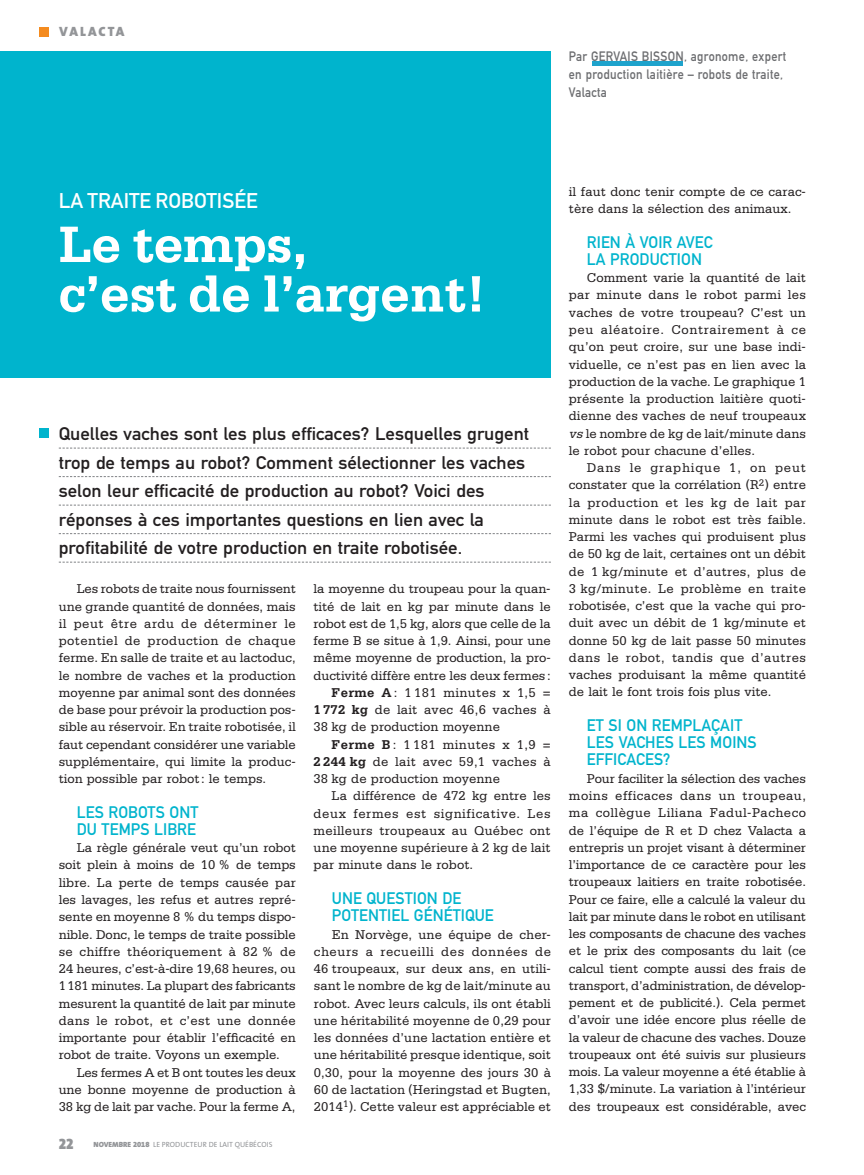
<style>
.page{position:relative;width:864px;height:1175px;background:#fff}
.page>*{position:absolute;margin:0;border:0;box-sizing:border-box;transform-origin:0 0}
.t1{font:700 54px/49.5px "Serifa";letter-spacing:-.01em;color:#fff}
.t2{font:21px "DIN Mittelschrift";color:#fff}
.t3{font:18px/28.5px "DIN Mittelschrift";color:#231f20;scale:1.05 1}
.t4{font:16.5px/17.2px "DIN Mittelschrift";letter-spacing:.005em;color:#00b4cd}
.t5{font:15px "The Mix Black Caps";color:#939598}
.t6{font:13.5px/17.2px "Serifa";color:#231f20;text-align:justify}
.t7{font:13.5px "Serifa";letter-spacing:.02em;color:#231f20}
.t8{font:13.5px "Serifa";letter-spacing:.025em;color:#231f20}
.t9{font:13.5px/18px "DIN Mittelschrift";letter-spacing:.025em;color:#6c6d70;scale:.9 1}
.t10{font:13.5px "Serifa";letter-spacing:.045em;color:#231f20}
.t11{font:13.5px "Serifa";letter-spacing:.035em;color:#231f20}
.t12{font:13.5px "Serifa";letter-spacing:.03em;color:#231f20}
.t13{font:13.5px "Serifa";letter-spacing:.065em;color:#231f20}
.t14{font:900 13.5px "The Sans";letter-spacing:.135em;color:#939598}
.t15{font:7.5px "The Sans";color:#939598}
.s1{font-weight:900}
.s2{font-family:"The Sans Black Expert"}
.s3{font-weight:700}
.s4{font-style:italic}
</style>
<div class="page">
<div style="left:39px;top:27px;width:10px;height:10px;background:#f48b1f"></div>
<div style="left:592px;top:61px;width:91px;height:5px;background:#1ea3cc"></div>
<div style="left:0;top:51px;width:551px;height:327px;background:#00b4cd"></div>
<div style="left:39px;top:428px;width:10px;height:9px;background:#00b4cd"></div>
<svg style="left:59px;top:447px;width:492px;height:1px"></svg>
<svg style="left:59px;top:476px;width:492px;height:1px"></svg>
<svg style="left:59px;top:504px;width:492px;height:1px"></svg>
<svg style="left:59px;top:533px;width:492px;height:1px"></svg>
<svg style="left:59px;top:561px;width:492px;height:1px"></svg>
<p class="t14" style="left:59px;top:26px;width:67px">VALACTA</p>
<p class="t9" style="left:569px;top:48px;width:243px">Par GERVAIS BISSON, agronome, expert en production laitière – robots de traite,<br>Valacta</p>
<p class="t2" style="left:59px;top:193px;width:200px">LA TRAITE ROBOTISÉE</p>
<p class="t1" style="left:59px;top:224px;width:429px">Le temps,<br>c’est de l’argent!</p>
<p class="t3" style="left:59px;top:421px;width:449px">Quelles vaches sont les plus efficaces? Lesquelles grugent trop de temps au robot? Comment sélectionner les vaches selon leur efficacité de production au robot? Voici des réponses à ces importantes questions en lien avec la profitabilité de votre production en traite robotisée.</p>
<p class="t6" style="left:59px;top:581px;width:238px;text-indent:18px">Les robots de traite nous fournissent une grande quantité de données, mais il peut être ardu de déterminer le potentiel de production de chaque ferme. En salle de traite et au lactoduc, le nombre de vaches et la production moyenne par animal sont des données de base pour prévoir la production pos&shy;sible au réservoir. En traite robotisée, il faut cependant considérer une variable supplémentaire, qui limite la produc&shy;tion possible par robot : le temps.</p>
<p class="t4" style="left:77px;top:804px;width:123px">LES ROBOTS ONT<br>DU TEMPS LIBRE</p>
<p class="t6" style="left:77px;top:840px;width:220px">La règle générale veut qu’un robot</p>
<p class="t6" style="left:59px;top:857px;width:238px">soit plein à moins de 10 % de temps</p>
<p class="t6" style="left:59px;top:874px;width:238px">libre. La perte de temps causée par</p>
<p class="t6" style="left:59px;top:892px;width:238px">les lavages, les refus et autres repré-</p>
<p class="t6" style="left:59px;top:909px;width:238px">sente en moyenne 8 % du temps dispo-</p>
<p class="t6" style="left:59px;top:926px;width:238px">nible. Donc, le temps de traite possible</p>
<p class="t7" style="left:59px;top:946px;width:238px">se chiffre théoriquement à 82 % de</p>
<p class="t6" style="left:59px;top:961px;width:238px">24 heures, c’est-à-dire 19,68 heures, ou</p>
<p class="t6" style="left:59px;top:978px;width:238px">1181 minutes. La plupart des fabricants</p>
<p class="t6" style="left:59px;top:995px;width:238px">mesurent la quantité de lait par minute</p>
<p class="t12" style="left:59px;top:1015px;width:238px">dans le robot, et c’est une donnée</p>
<p class="t6" style="left:59px;top:1030px;width:238px">importante pour établir l’efficacité en</p>
<p class="t6" style="left:59px;top:1047px;width:223px">robot de traite. Voyons un exemple.</p>
<p class="t6" style="left:77px;top:1064px;width:220px">Les fermes A et B ont toutes les deux</p>
<p class="t6" style="left:59px;top:1081px;width:238px">une bonne moyenne de production à</p>
<p class="t6" style="left:59px;top:1099px;width:238px">38 kg de lait par vache. Pour la ferme A,</p>
<p class="t5" style="left:59px;top:1138px;width:16px">22</p>
<p class="t15" style="left:94px;top:1141px;width:180px"><span class="s1">NOVEMBRE</span> <span class="s2">2018</span> LE PRODUCTEUR DE LAIT QUÉBÉCOIS</p>
<p class="t6" style="left:313px;top:581px;width:238px">la moyenne du troupeau pour la quan-</p>
<p class="t6" style="left:313px;top:598px;width:238px">tité de lait en kg par minute dans le</p>
<p class="t6" style="left:314px;top:616px;width:238px">robot est de 1,5 kg, alors que celle de la</p>
<p class="t6" style="left:313px;top:633px;width:238px">ferme B se situe à 1,9. Ainsi, pour une</p>
<p class="t6" style="left:314px;top:650px;width:238px">même moyenne de production, la pro-</p>
<p class="t6" style="left:314px;top:667px;width:238px">ductivité diffère entre les deux fermes:</p>
<p class="t8" style="left:332px;top:688px;width:220px"><span class="s3">Ferme A</span> : 1 181 minutes x 1,5 =</p>
<p class="t7" style="left:314px;top:705px;width:238px"><span class="s3">1 772 kg</span> de lait avec 46,6 vaches à</p>
<p class="t6" style="left:313px;top:719px;width:188px">38 kg de production moyenne</p>
<p class="t12" style="left:331px;top:739px;width:220px"><span class="s3">Ferme B</span> : 1 181 minutes x 1,9 =</p>
<p class="t8" style="left:313px;top:757px;width:238px"><span class="s3">2 244 kg</span> de lait avec 59,1 vaches à</p>
<p class="t6" style="left:313px;top:771px;width:188px">38 kg de production moyenne</p>
<p class="t6" style="left:332px;top:788px;width:220px">La différence de 472 kg entre les</p>
<p class="t10" style="left:313px;top:808px;width:238px">deux fermes est significative. Les</p>
<p class="t7" style="left:313px;top:826px;width:238px">meilleurs troupeaux au Québec ont</p>
<p class="t6" style="left:313px;top:840px;width:238px">une moyenne supérieure à 2 kg de lait</p>
<p class="t6" style="left:313px;top:857px;width:161px">par minute dans le robot.</p>
<p class="t4" style="left:332px;top:891px;width:163px">UNE QUESTION DE<br>POTENTIEL GÉNÉTIQUE</p>
<p class="t6" style="left:314px;top:926px;width:239px;text-indent:18px">En Norvège, une équipe de cher&shy;cheurs a recueilli des données de 46 troupeaux, sur deux ans, en utili&shy;sant le nombre de kg de lait/minute au robot. Avec leurs calculs, ils ont établi une héritabilité moyenne de 0,29 pour les données d’une lactation entière et une héritabilité presque identique, soit 0,30, pour la moyenne des jours 30 à 60 de lactation (Heringstad et Bugten, 2014<sup>1</sup>). Cette valeur est appréciable et</p>
<p class="t6" style="left:569px;top:184px;width:238px">il faut donc tenir compte de ce carac&shy;tère dans la sélection des animaux.</p>
<p class="t4" style="left:587px;top:235px;width:127px">RIEN À VOIR AVEC<br>LA PRODUCTION</p>
<p class="t6" style="left:587px;top:270px;width:220px">Comment varie la quantité de lait</p>
<p class="t7" style="left:569px;top:290px;width:238px">par minute dans le robot parmi les</p>
<p class="t6" style="left:569px;top:305px;width:238px">vaches de votre troupeau? C’est un</p>
<p class="t10" style="left:569px;top:325px;width:238px">peu aléatoire. Contrairement à ce</p>
<p class="t6" style="left:569px;top:339px;width:238px">qu’on peut croire, sur une base indi-</p>
<p class="t6" style="left:569px;top:356px;width:238px">viduelle, ce n’est pas en lien avec la</p>
<p class="t6" style="left:569px;top:374px;width:238px">production de la vache. Le graphique 1</p>
<p class="t6" style="left:569px;top:391px;width:238px">présente la production laitière quoti-</p>
<p class="t6" style="left:569px;top:408px;width:238px">dienne des vaches de neuf troupeaux</p>
<p class="t6" style="left:569px;top:425px;width:238px"><span class="s4">vs</span>le nombre de kg de lait/minute dans</p>
<p class="t6" style="left:569px;top:443px;width:188px">le robot pour chacune d’elles.</p>
<p class="t13" style="left:587px;top:463px;width:220px">Dans le graphique 1, on peut</p>
<p class="t6" style="left:569px;top:477px;width:239px">constater que la corrélation (R<sup>2</sup>) entre</p>
<p class="t11" style="left:569px;top:497px;width:238px">la production et les kg de lait par</p>
<p class="t6" style="left:569px;top:512px;width:238px">minute dans le robot est très faible.</p>
<p class="t6" style="left:569px;top:529px;width:238px">Parmi les vaches qui produisent plus</p>
<p class="t6" style="left:569px;top:546px;width:238px">de 50 kg de lait, certaines ont un débit</p>
<p class="t6" style="left:569px;top:563px;width:238px">de 1 kg/minute et d’autres, plus de</p>
<p class="t8" style="left:569px;top:584px;width:238px">3 kg/minute. Le problème en traite</p>
<p class="t6" style="left:569px;top:598px;width:238px">robotisée, c’est que la vache qui pro-</p>
<p class="t6" style="left:569px;top:615px;width:238px">duit avec un débit de 1 kg/minute et</p>
<p class="t6" style="left:569px;top:632px;width:238px">donne 50 kg de lait passe 50 minutes</p>
<p class="t11" style="left:569px;top:653px;width:238px">dans le robot, tandis que d’autres</p>
<p class="t6" style="left:569px;top:667px;width:238px">vaches produisant la même quantité</p>
<p class="t6" style="left:569px;top:684px;width:204px">de lait le font trois fois plus vite.</p>
<p class="t4" style="left:587px;top:718px;width:171px">ET SI ON REMPLAÇAIT<br>LES VACHES LES MOINS<br>EFFICACES?</p>
<p class="t6" style="left:569px;top:770px;width:239px;text-indent:18px">Pour faciliter la sélection des vaches moins efficaces dans un troupeau, ma collègue Liliana Fadul-Pacheco de l’équipe de R et D chez Valacta a entrepris un projet visant à déterminer l’importance de ce caractère pour les troupeaux laitiers en traite robotisée.<br>Pour ce faire, elle a calculé la valeur du lait par minute dans le robot en utilisant les composants de chacune des vaches et le prix des composants du lait (ce calcul tient compte aussi des frais de transport, d’administration, de dévelop&shy;pement et de publicité.). Cela permet d’avoir une idée encore plus réelle de la valeur de chacune des vaches. Douze troupeaux ont été suivis sur plusieurs mois. La valeur moyenne a été établie à 1,33 $/minute. La variation à l’intérieur des troupeaux est considérable, avec</p>
</div>
